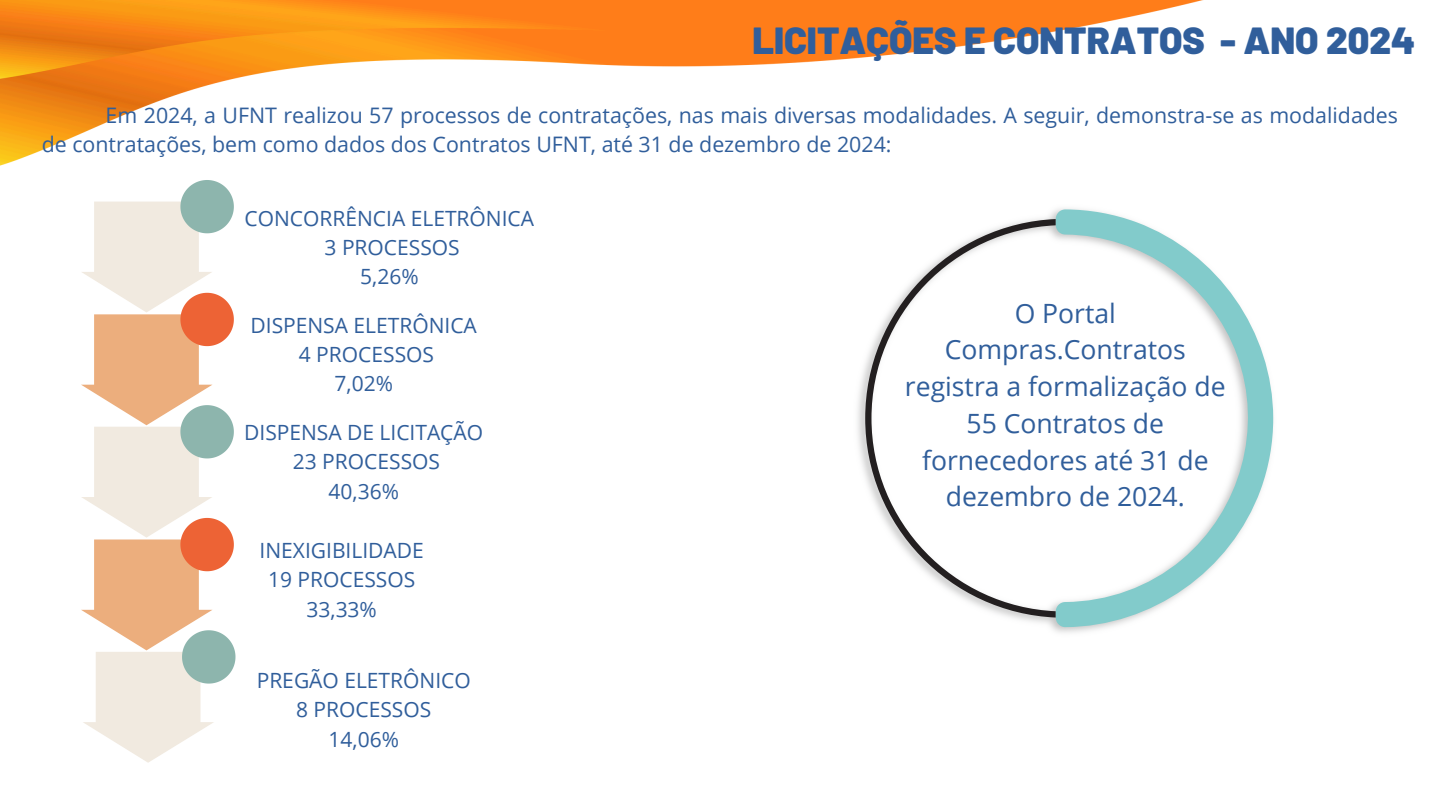
<style>
.page{position:relative;width:1440px;height:810px;background:#fff}
.page>*{position:absolute;margin:0;border:0;box-sizing:border-box;transform-origin:0 0}
.t1{font:900 37.7px "Barlow";color:#305e9b}
.t2{font:26.6px/36.8px "Open Sans";color:#305e9b;text-align:center}
.t3{font:21.4px/29.2px "Open Sans";color:#305e9b}
.t4{font:21px/29.2px "Open Sans";color:#305e9b;text-align:center}
</style>
<div class="page">
<svg style="left:81px;top:180px;width:154px;height:583px"></svg>
<svg style="left:865px;top:219px;width:191px;height:399px"></svg>
<svg style="left:1056px;top:209px;width:217px;height:418px"></svg>
<img style="left:0;top:0;width:1203px;height:166px">
<p class="t1" style="left:752px;top:16px;width:664px">LICITAÇÕES E CONTRATOS - ANO 2024</p>
<h1 class="t3" style="left:42px;top:100px;width:1358px;text-indent:64px">Em 2024, a UFNT realizou 57 processos de contratações, nas mais diversas modalidades. A seguir, demonstra-se as modalidades de contratações, bem como dados dos Contratos UFNT, até 31 de dezembro de 2024:</h1>
<p class="t4" style="left:245px;top:203px;width:291px">CONCORRÊNCIA ELETRÔNICA<br>3 PROCESSOS<br>5,26%</p>
<p class="t4" style="left:251px;top:310px;width:228px">DISPENSA ELETRÔNICA<br>4 PROCESSOS<br>7,02%</p>
<p class="t4" style="left:244px;top:417px;width:240px">DISPENSA DE LICITAÇÃO<br>23 PROCESSOS<br>40,36%</p>
<h2 class="t4" style="left:260px;top:535px;width:166px">INEXIGIBILIDADE<br>19 PROCESSOS<br>33,33%</h2>
<h3 class="t4" style="left:257px;top:665px;width:216px">PREGÃO ELETRÔNICO<br>8 PROCESSOS<br>14,06%</h3>
<h3 class="t2" style="left:905px;top:294px;width:322px">O Portal<br>Compras.Contratos registra a formalização de<br>55 Contratos de fornecedores até 31 de dezembro de 2024.</h3>
</div>
